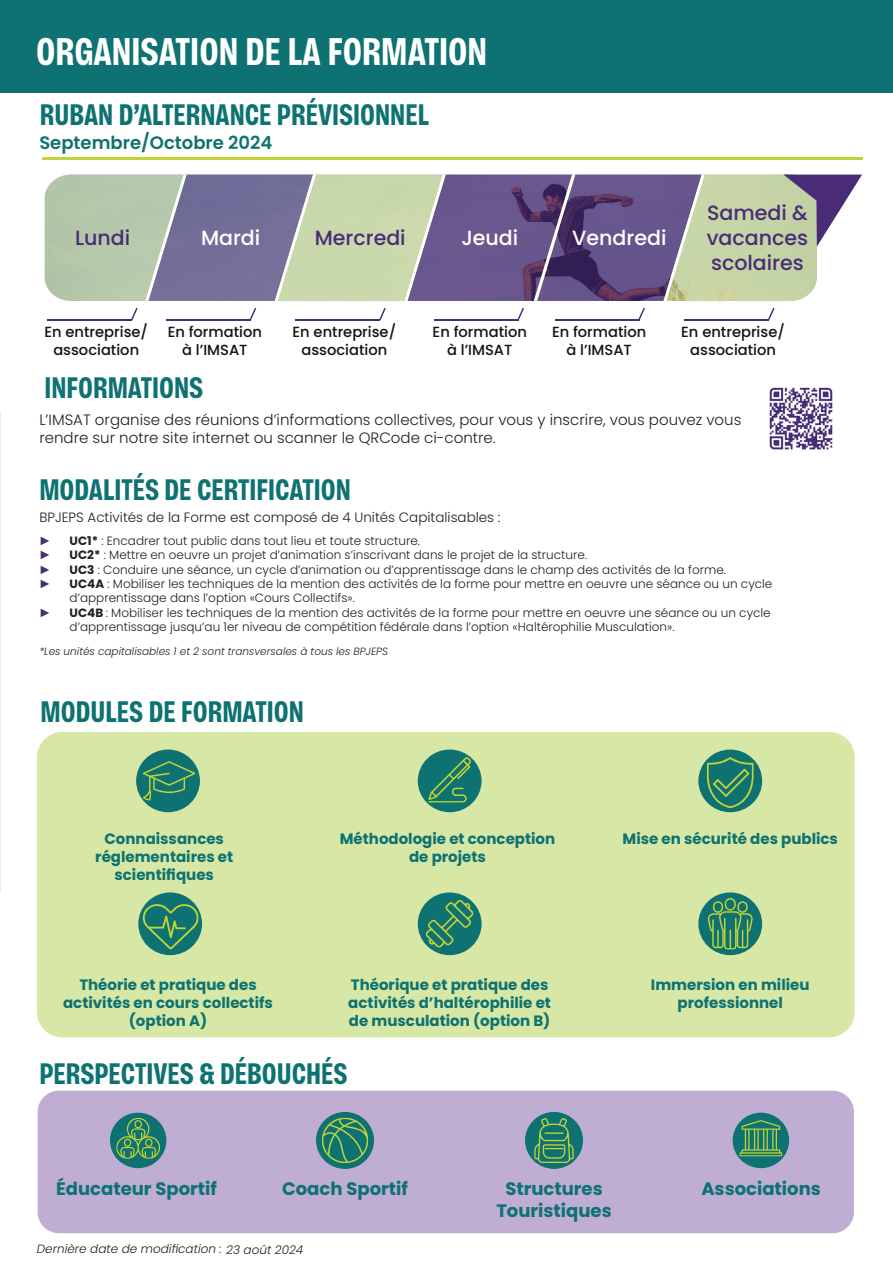
<style>
.page{position:relative;width:893px;height:1263px;background:#fff}
.page>*{position:absolute;margin:0;border:0;box-sizing:border-box;transform-origin:0 0}
.t1{font:700 39px "Vinila Compressed";color:#fff}
.t2{font:700 30px "Vinila Compressed";color:#0d7271}
.t3{font:500 20.55px/24.6px "Poppins";color:#492b78;text-align:justify}
.t4{font:500 20.55px "Poppins";color:#fff}
.t5{font:700 18px/21.6px "Poppins";color:#0d7271;text-align:center}
.t6{font:600 18px "Poppins";color:#0d7271}
.t7{font:700 15px/18px "Poppins";color:#0d7271;text-align:center}
.t8{font:300 15px/18px "Poppins";color:#231f20}
.t9{font:500 14.7px/17.5px "Poppins";color:#111314;text-align:center}
.t10{font:300 13.5px "Poppins";color:#231f20}
.t11{font:300 12px/14.4px "Poppins";color:#231f20}
.t12{font:italic 300 12px "Poppins";color:#231f20}
.t13{font:12px "Arial";color:#4a2c79}
.t14{font:italic 300 10.5px "Poppins";color:#231f20}
.s1{font-weight:700}
</style>
<div class="page">
<div style="left:37px;top:732px;width:818px;height:305px;background:#d7e7a5;border-radius:26px"></div>
<div style="left:418px;top:892px;width:64px;height:63px;background:#0d7271;border-radius:50%"></div>
<svg style="left:426px;top:900px;width:48px;height:48px"></svg>
<div style="left:698px;top:892px;width:64px;height:63px;background:#0d7271;border-radius:50%"></div>
<svg style="left:708px;top:898px;width:45px;height:51px"></svg>
<div style="left:136px;top:749px;width:64px;height:63px;background:#0d7271;border-radius:50%"></div>
<svg style="left:143px;top:761px;width:52px;height:40px"></svg>
<div style="left:418px;top:749px;width:64px;height:63px;background:#0d7271;border-radius:50%"></div>
<svg style="left:428px;top:757px;width:43px;height:46px"></svg>
<div style="left:698px;top:749px;width:64px;height:63px;background:#0d7271;border-radius:50%"></div>
<svg style="left:707px;top:757px;width:47px;height:51px"></svg>
<div style="left:138px;top:892px;width:64px;height:63px;background:#0d7271;border-radius:50%"></div>
<svg style="left:141px;top:903px;width:58px;height:47px"></svg>
<svg style="left:45px;top:175px;width:817px;height:126px;background:#99999f"></svg>
<svg style="left:131px;top:308px;width:7px;height:12px"></svg>
<hr style="left:47px;top:319px;width:85px;height:1px;background:#492b78">
<svg style="left:250px;top:308px;width:6px;height:12px"></svg>
<hr style="left:166px;top:319px;width:85px;height:1px;background:#492b78">
<svg style="left:379px;top:308px;width:7px;height:12px"></svg>
<hr style="left:295px;top:319px;width:85px;height:1px;background:#492b78">
<svg style="left:517px;top:308px;width:7px;height:12px"></svg>
<hr style="left:434px;top:319px;width:85px;height:1px;background:#492b78">
<svg style="left:638px;top:308px;width:7px;height:11px"></svg>
<hr style="left:555px;top:319px;width:85px;height:1px;background:#492b78">
<svg style="left:768px;top:308px;width:6px;height:12px"></svg>
<hr style="left:684px;top:319px;width:85px;height:1px;background:#492b78">
<div style="left:0;top:0;width:893px;height:93px;background:#0d7271"></div>
<img style="left:769px;top:387px;width:64px;height:63px">
<div style="left:38px;top:1091px;width:816px;height:142px;background:#bfadd3;border-radius:21px"></div>
<div style="left:110px;top:1113px;width:56px;height:55px;background:#0d7271;border-radius:50%"></div>
<svg style="left:116px;top:1118px;width:44px;height:41px"></svg>
<div style="left:526px;top:1113px;width:56px;height:55px;background:#0d7271;border-radius:50%"></div>
<svg style="left:534px;top:1118px;width:40px;height:45px"></svg>
<div style="left:525px;top:1112px;width:58px;height:57px;border:2px solid #0d7271;border-radius:50%"></div>
<div style="left:317px;top:1113px;width:56px;height:55px;background:#0d7271;border-radius:50%"></div>
<svg style="left:322px;top:1117px;width:46px;height:46px"></svg>
<div style="left:316px;top:1112px;width:58px;height:57px;border:2px solid #0d7271;border-radius:50%"></div>
<div style="left:733px;top:1113px;width:56px;height:55px;background:#0d7271;border-radius:50%"></div>
<svg style="left:739px;top:1120px;width:43px;height:36px"></svg>
<hr style="left:42px;top:158px;width:821px;height:2px;background:#c2d235">
<h1 class="t1" style="left:36px;top:29px;width:453px">ORGANISATION DE LA FORMATION</h1>
<h2 class="t2" style="left:40px;top:97px;width:391px">RUBAN D’ALTERNANCE PRÉVISIONNEL</h2>
<h3 class="t6" style="left:39px;top:132px;width:235px">Septembre/Octobre 2024</h3>
<h3 class="t3" style="left:75px;top:226px;width:57px">Lundi</h3>
<h3 class="t4" style="left:201px;top:226px;width:61px">Mardi</h3>
<h3 class="t3" style="left:315px;top:226px;width:92px">Mercredi</h3>
<h3 class="t4" style="left:461px;top:226px;width:58px">Jeudi</h3>
<h3 class="t4" style="left:572px;top:226px;width:96px">Vendredi</h3>
<h3 class="t3" style="left:707px;top:201px;width:103px">Samedi &amp; vacances scolaires</h3>
<p class="t9" style="left:44px;top:323px;width:105px">En entreprise/ association</p>
<p class="t9" style="left:168px;top:323px;width:96px">En formation à l’IMSAT</p>
<p class="t9" style="left:293px;top:323px;width:105px">En entreprise/ association</p>
<p class="t9" style="left:433px;top:323px;width:96px">En formation à l’IMSAT</p>
<p class="t9" style="left:552px;top:323px;width:96px">En formation à l’IMSAT</p>
<p class="t9" style="left:681px;top:323px;width:105px">En entreprise/ association</p>
<h2 class="t2" style="left:45px;top:371px;width:160px">INFORMATIONS</h2>
<p class="t8" style="left:39px;top:411px;width:704px">L’IMSAT organise des réunions d’informations collectives, pour vous y inscrire, vous pouvez vous rendre sur notre site internet ou scanner le QRCode ci-contre.</p>
<h2 class="t2" style="left:39px;top:472px;width:313px">MODALITÉS DE CERTIFICATION</h2>
<p class="t10" style="left:39px;top:510px;width:463px">BPJEPS Activités de la Forme est composé de 4 Unités Capitalisables :</p>
<p class="t13" style="left:39px;top:532px;width:13px">►</p>
<p class="t11" style="left:70px;top:533px;width:352px"><span class="s1">UC1*</span> : Encadrer tout public dans tout lieu et toute structure.</p>
<p class="t13" style="left:39px;top:547px;width:13px">►</p>
<p class="t11" style="left:70px;top:548px;width:519px"><span class="s1">UC2*</span> : Mettre en oeuvre un projet d’animation s’inscrivant dans le projet de la structure.</p>
<p class="t13" style="left:39px;top:561px;width:13px">►</p>
<p class="t11" style="left:70px;top:562px;width:658px"><span class="s1">UC3</span> : Conduire une séance, un cycle d’animation ou d’apprentissage dans le champ des activités de la forme.</p>
<p class="t13" style="left:39px;top:575px;width:13px">►</p>
<p class="t11" style="left:70px;top:577px;width:704px"><span class="s1">UC4A</span> : Mobiliser les techniques de la mention des activités de la forme pour mettre en oeuvre une séance ou un cycle d’apprentissage dans l’option «Cours Collectifs».</p>
<p class="t13" style="left:39px;top:604px;width:13px">►</p>
<p class="t11" style="left:70px;top:605px;width:703px"><span class="s1">UC4B</span> : Mobiliser les techniques de la mention des activités de la forme pour mettre en oeuvre une séance ou un cycle d’apprentissage jusqu’au 1er niveau de compétition fédérale dans l’option «Haltérophilie Musculation».</p>
<p class="t14" style="left:39px;top:645px;width:350px">*Les unités capitalisables 1 et 2 sont transversales à tous les BPJEPS</p>
<h2 class="t2" style="left:41px;top:694px;width:265px">MODULES DE FORMATION</h2>
<p class="t7" style="left:95px;top:830px;width:139px">Connaissances réglementaires et scientifiques</p>
<p class="t7" style="left:340px;top:830px;width:217px">Méthodologie et conception de projets</p>
<p class="t7" style="left:623px;top:830px;width:217px">Mise en sécurité des publics</p>
<p class="t7" style="left:348px;top:976px;width:204px;text-align:left">Théorique et pratique des activités d’haltérophilie et de musculation (option B)</p>
<p class="t7" style="left:63px;top:976px;width:211px">Théorie et pratique des activités en cours collectifs (option A)</p>
<p class="t7" style="left:651px;top:976px;width:160px">Immersion en milieu professionnel</p>
<h2 class="t2" style="left:39px;top:1056px;width:310px">PERSPECTIVES &amp; DÉBOUCHÉS</h2>
<h3 class="t5" style="left:56px;top:1178px;width:162px">Éducateur Sportif</h3>
<h3 class="t5" style="left:282px;top:1178px;width:127px">Coach Sportif</h3>
<h3 class="t5" style="left:496px;top:1178px;width:117px">Structures<br>Touristiques</h3>
<h3 class="t5" style="left:701px;top:1178px;width:121px">Associations</h3>
<p class="t12" style="left:37px;top:1242px;width:268px">Dernière date de modification : 23 août 2024</p>
</div>
